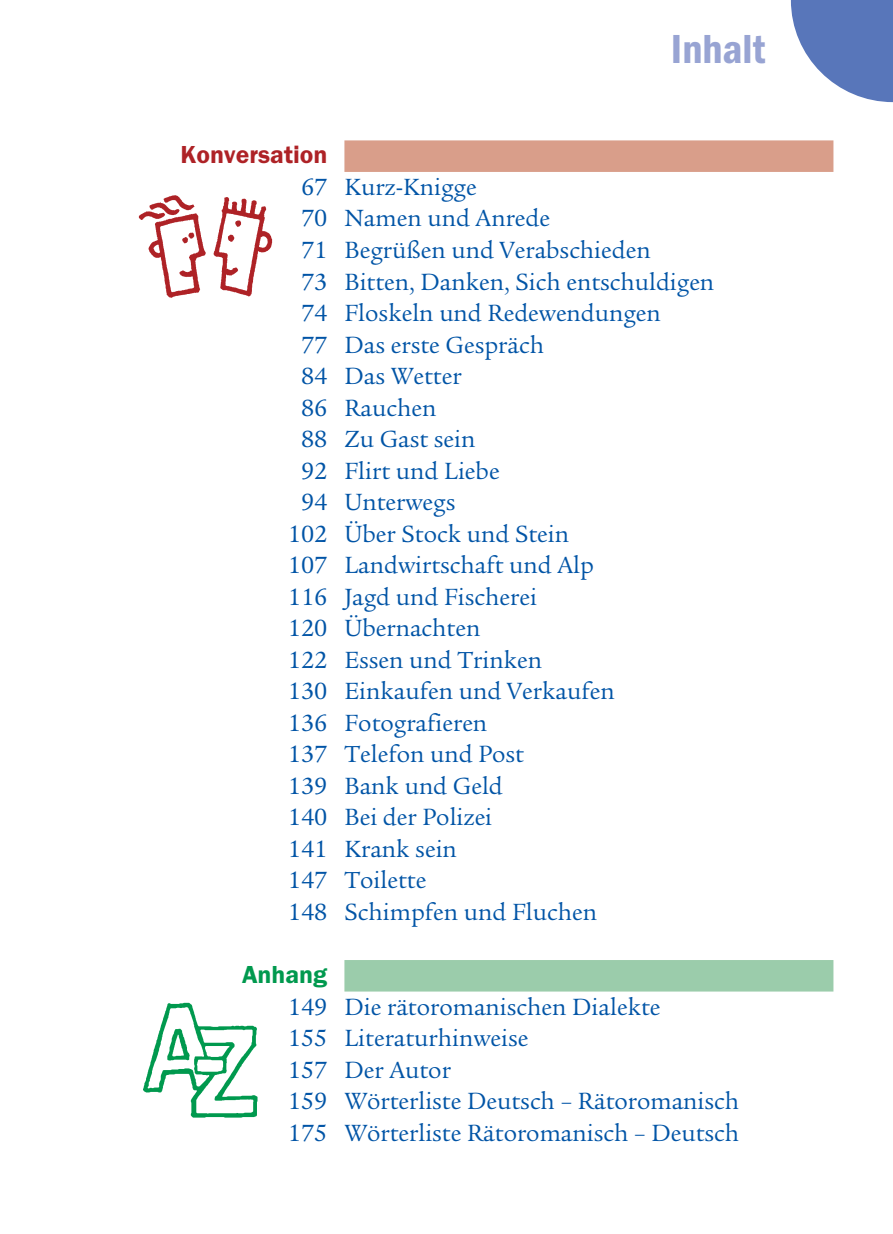
<style>
.page{position:relative;width:893px;height:1234px;background:#fff}
.page>*{position:absolute;margin:0;border:0;box-sizing:border-box;transform-origin:0 0}
.t1{font:42px "Franklin Gothic URW Con Dem";color:#98a4d3}
.t2{font:25.5px/31.5px "Legacy Serif ITC Pro";color:#0154a6}
.t3{font:25.5px "Franklin Gothic URW Dem";color:#ae2226}
.t4{font:25.5px "Franklin Gothic URW Dem";color:#00994e}
</style>
<div class="page">
<img style="left:143px;top:1002px;width:115px;height:116px">
<svg style="left:791px;top:0;width:102px;height:102px"></svg>
<img style="left:138px;top:195px;width:135px;height:103px">
<div style="left:344px;top:140px;width:489px;height:32px;background:#d99e8a"></div>
<div style="left:344px;top:959px;width:489px;height:32px;background:#9bccab"></div>
<h1 class="t1" style="left:671px;top:34px;width:96px">Inhalt</h1>
<p class="t3" style="left:180px;top:146px;width:148px">Konversation</p>
<p class="t2" style="left:288px;top:173px;width:41px;text-align:center">67<br>70<br>71<br>73<br>74<br>77<br>84<br>86<br>88<br>92<br>94<br>102<br>107<br>116<br>120<br>122<br>130<br>136<br>137<br>139<br>140<br>141<br>147<br>148</p>
<p class="t2" style="left:344px;top:173px;width:371px">Kurz-Knigge<br>Namen und Anrede<br>Begrüßen und Verabschieden<br>Bitten, Danken, Sich entschuldigen<br>Floskeln und Redewendungen<br>Das erste Gespräch<br>Das Wetter<br>Rauchen<br>Zu Gast sein<br>Flirt und Liebe<br>Unterwegs<br>Über Stock und Stein<br>Landwirtschaft und Alp<br>Jagd und Fischerei<br>Übernachten<br>Essen und Trinken<br>Einkaufen und Verkaufen<br>Fotografieren<br>Telefon und Post<br>Bank und Geld<br>Bei der Polizei<br>Krank sein<br>Toilette<br>Schimpfen und Fluchen</p>
<p class="t4" style="left:242px;top:965px;width:87px">Anhang</p>
<p class="t2" style="left:288px;top:992px;width:41px;text-align:justify">149<br>155<br>157<br>159<br>175</p>
<p class="t2" style="left:344px;top:992px;width:396px">Die rätoromanischen Dialekte<br>Literaturhinweise<br>Der Autor<br>Wörterliste Deutsch – Rätoromanisch<br>Wörterliste Rätoromanisch – Deutsch</p>
</div>
